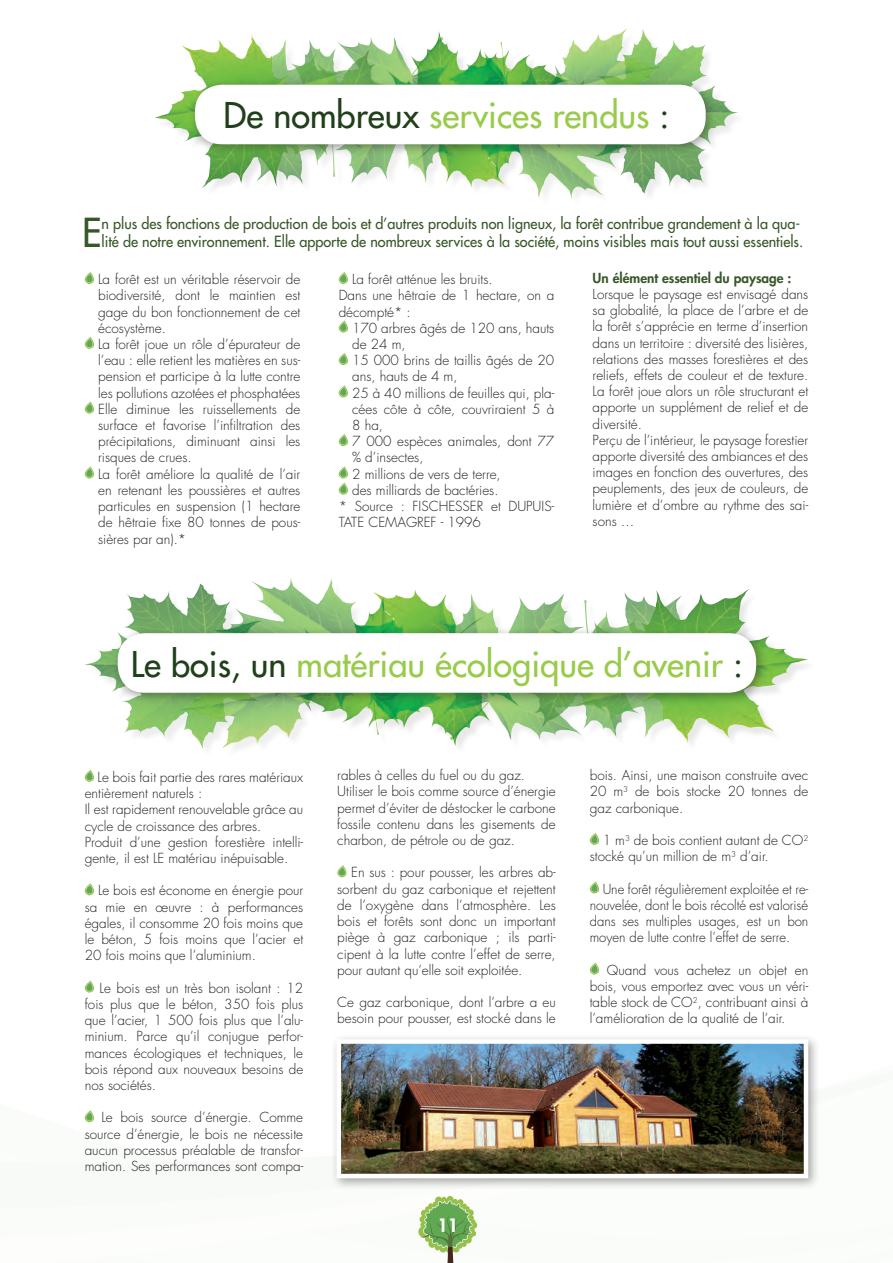
<style>
.page{position:relative;width:893px;height:1263px;background:#fff}
.page>*{position:absolute;margin:0;border:0;box-sizing:border-box;transform-origin:0 0}
.t1{font:38.85px "Futura";color:#385729;scale:.96 1}
.t2{font:34.5px "Futura";color:#99cb4a}
.t3{font:800 18px "Futura";color:#fff}
.t4{font:15px/18px "Futura";color:#385729;scale:.96 1}
.t5{font:300 13.5px/16.2px "Futura";color:#231f20}
.t6{font:800 13.5px "Futura";color:#385729}
.s1{color:#203f1a}
</style>
<div class="page">
<img style="left:85px;top:578px;width:722px;height:169px">
<img style="left:155px;top:30px;width:583px;height:169px">
<div style="left:189px;top:79px;width:528px;height:77px;background:#231f20;opacity:.4"></div>
<div style="left:195px;top:85px;width:510px;height:59px;background:#fff;border-radius:27px"></div>
<svg style="left:84px;top:272px;width:10px;height:12px"></svg>
<svg style="left:84px;top:337px;width:10px;height:12px"></svg>
<svg style="left:84px;top:401px;width:10px;height:13px"></svg>
<svg style="left:84px;top:466px;width:10px;height:12px"></svg>
<svg style="left:338px;top:272px;width:10px;height:12px"></svg>
<svg style="left:338px;top:320px;width:10px;height:13px"></svg>
<svg style="left:338px;top:353px;width:10px;height:12px"></svg>
<svg style="left:338px;top:385px;width:10px;height:12px"></svg>
<svg style="left:338px;top:434px;width:10px;height:12px"></svg>
<svg style="left:338px;top:466px;width:10px;height:29px"></svg>
<svg style="left:84px;top:770px;width:10px;height:11px"></svg>
<svg style="left:84px;top:883px;width:10px;height:12px"></svg>
<svg style="left:84px;top:980px;width:10px;height:12px"></svg>
<svg style="left:84px;top:1110px;width:10px;height:12px"></svg>
<svg style="left:337px;top:865px;width:9px;height:12px"></svg>
<svg style="left:589px;top:833px;width:10px;height:11px"></svg>
<svg style="left:589px;top:881px;width:10px;height:12px"></svg>
<svg style="left:589px;top:962px;width:10px;height:12px"></svg>
<div style="left:112px;top:627px;width:656px;height:78px;background:#231f20;opacity:.4"></div>
<div style="left:118px;top:633px;width:637px;height:59px;background:#fff;border-radius:27px"></div>
<div style="left:330px;top:1033px;width:490px;height:157px;background:#231f20;opacity:.4"></div>
<img style="left:341px;top:1044px;width:461px;height:128px">
<div style="left:336px;top:1039px;width:471px;height:138px;border:4px solid #fff"></div>
<svg style="left:418px;top:1196px;width:59px;height:66px"></svg>
<h2 class="t2" style="left:223px;top:93px;width:447px"><span class="s1">De nombreux</span> services rendus <span class="s1">:</span></h2>
<h1 class="t1" style="left:82px;top:207px;width:22px">E</h1>
<p class="t4" style="left:101px;top:214px;width:732px">n plus des fonctions de production de bois et d’autres produits non ligneux, la forêt contribue grandement à la qua&shy;lité de notre environnement. Elle apporte de nombreux services à la société, moins visibles mais tout aussi essentiels.</p>
<p class="t5" style="left:98px;top:271px;width:204px">La forêt est un véritable réservoir de biodiversité, dont le maintien est gage du bon fonctionnement de cet écosystème.<br>La forêt joue un rôle d’épurateur de l’eau : elle retient les matières en sus&shy;pension et participe à la lutte contre les pollutions azotées et phosphatées Elle diminue les ruissellements de surface et favorise l’infiltration des précipitations, diminuant ainsi les risques de crues.<br>La forêt améliore la qualité de l’air en retenant les poussières et autres particules en suspension (1 hectare de hêtraie fixe 80 tonnes de pous&shy;sières par an).*</p>
<p class="t5" style="left:338px;top:271px;width:217px;text-indent:13px">La forêt atténue les bruits.<br>Dans une hêtraie de 1 hectare, on a décompté* :</p>
<p class="t5" style="left:352px;top:320px;width:203px">170 arbres âgés de 120 ans, hauts</p>
<p class="t5" style="left:352px;top:336px;width:55px">de 24 m,</p>
<p class="t5" style="left:352px;top:352px;width:203px">15 000 brins de taillis âgés de 20</p>
<p class="t5" style="left:352px;top:368px;width:107px">ans, hauts de 4 m,</p>
<p class="t5" style="left:352px;top:384px;width:203px">25 à 40 millions de feuilles qui, pla-</p>
<p class="t5" style="left:352px;top:401px;width:203px">cées côte à côte, couvriraient 5 à</p>
<p class="t5" style="left:352px;top:417px;width:32px">8 ha,</p>
<p class="t5" style="left:352px;top:433px;width:203px">7 000 espèces animales, dont 77</p>
<p class="t5" style="left:352px;top:449px;width:73px">% d’insectes,</p>
<p class="t5" style="left:352px;top:465px;width:150px">2 millions de vers de terre,</p>
<p class="t5" style="left:352px;top:482px;width:148px">des milliards de bactéries.</p>
<p class="t5" style="left:338px;top:498px;width:217px">* Source : FISCHESSER et DUPUIS-</p>
<p class="t5" style="left:338px;top:514px;width:144px">TATE CEMAGREF - 1996</p>
<p class="t6" style="left:592px;top:269px;width:200px">Un élément essentiel du paysage :</p>
<p class="t5" style="left:592px;top:286px;width:217px">Lorsque le paysage est envisagé dans sa globalité, la place de l’arbre et de la forêt s’apprécie en terme d’insertion dans un territoire : diversité des lisières, relations des masses forestières et des reliefs, effets de couleur et de texture.<br>La forêt joue alors un rôle structurant et apporte un supplément de relief et de diversité.<br>Perçu de l’intérieur, le paysage forestier apporte diversité des ambiances et des images en fonction des ouvertures, des peuplements, des jeux de couleurs, de lumière et d’ombre au rythme des sai&shy;sons …</p>
<h2 class="t2" style="left:131px;top:641px;width:613px"><span class="s1">Le bois, un</span> matériau écologique d’avenir <span class="s1">:</span></h2>
<p class="t5" style="left:85px;top:769px;width:220px;text-indent:13px">Le bois fait partie des rares matériaux entièrement naturels :<br>Il est rapidement renouvelable grâce au cycle de croissance des arbres.<br>Produit d’une gestion forestière intelli&shy;gente, il est LE matériau inépuisable.</p>
<p class="t5" style="left:85px;top:882px;width:220px;text-align:justify;text-indent:13px">Le bois est économe en énergie pour sa mie en œuvre : à performances égales, il consomme 20 fois moins que le béton, 5 fois moins que l’acier et 20 fois moins que l’aluminium.</p>
<p class="t5" style="left:85px;top:979px;width:220px;text-align:justify;text-indent:15px">Le bois est un très bon isolant : 12 fois plus que le béton, 350 fois plus que l’acier, 1 500 fois plus que l’alu&shy;minium. Parce qu’il conjugue perfor&shy;mances écologiques et techniques, le bois répond aux nouveaux besoins de nos sociétés.</p>
<p class="t5" style="left:85px;top:1109px;width:220px;text-align:justify;text-indent:17px">Le bois source d’énergie. Comme source d’énergie, le bois ne nécessite aucun processus préalable de transfor&shy;mation. Ses performances sont compa-</p>
<p class="t5" style="left:337px;top:767px;width:220px">rables à celles du fuel ou du gaz.<br>Utiliser le bois comme source d’énergie permet d’éviter de déstocker le carbone fossile contenu dans les gisements de charbon, de pétrole ou de gaz.</p>
<p class="t5" style="left:337px;top:864px;width:220px;text-align:justify;text-indent:14px">En sus : pour pousser, les arbres ab&shy;sorbent du gaz carbonique et rejettent de l’oxygène dans l’atmosphère. Les bois et forêts sont donc un important piège à gaz carbonique ; ils parti&shy;cipent à la lutte contre l’effet de serre, pour autant qu’elle soit exploitée.</p>
<p class="t5" style="left:337px;top:994px;width:220px">Ce gaz carbonique, dont l’arbre a eu besoin pour pousser, est stocké dans le</p>
<h3 class="t3" style="left:437px;top:1212px;width:22px">11</h3>
<p class="t5" style="left:589px;top:767px;width:220px;text-align:justify">bois. Ainsi, une maison construite avec 20 m<sup>3</sup> de bois stocke 20 tonnes de gaz carbonique.</p>
<p class="t5" style="left:589px;top:832px;width:220px;text-indent:13px">1 m<sup>3</sup> de bois contient autant de CO<sup>2 </sup>stocké qu’un million de m<sup>3</sup> d’air.</p>
<p class="t5" style="left:589px;top:880px;width:220px;text-align:justify;text-indent:13px">Une forêt régulièrement exploitée et re&shy;nouvelée, dont le bois récolté est valorisé dans ses multiples usages, est un bon moyen de lutte contre l’effet de serre.</p>
<p class="t5" style="left:589px;top:961px;width:220px;text-align:justify;text-indent:17px">Quand vous achetez un objet en bois, vous emportez avec vous un véri&shy;table stock de CO<sup>2</sup>, contribuant ainsi à l’amélioration de la qualité de l’air.</p>
</div>
